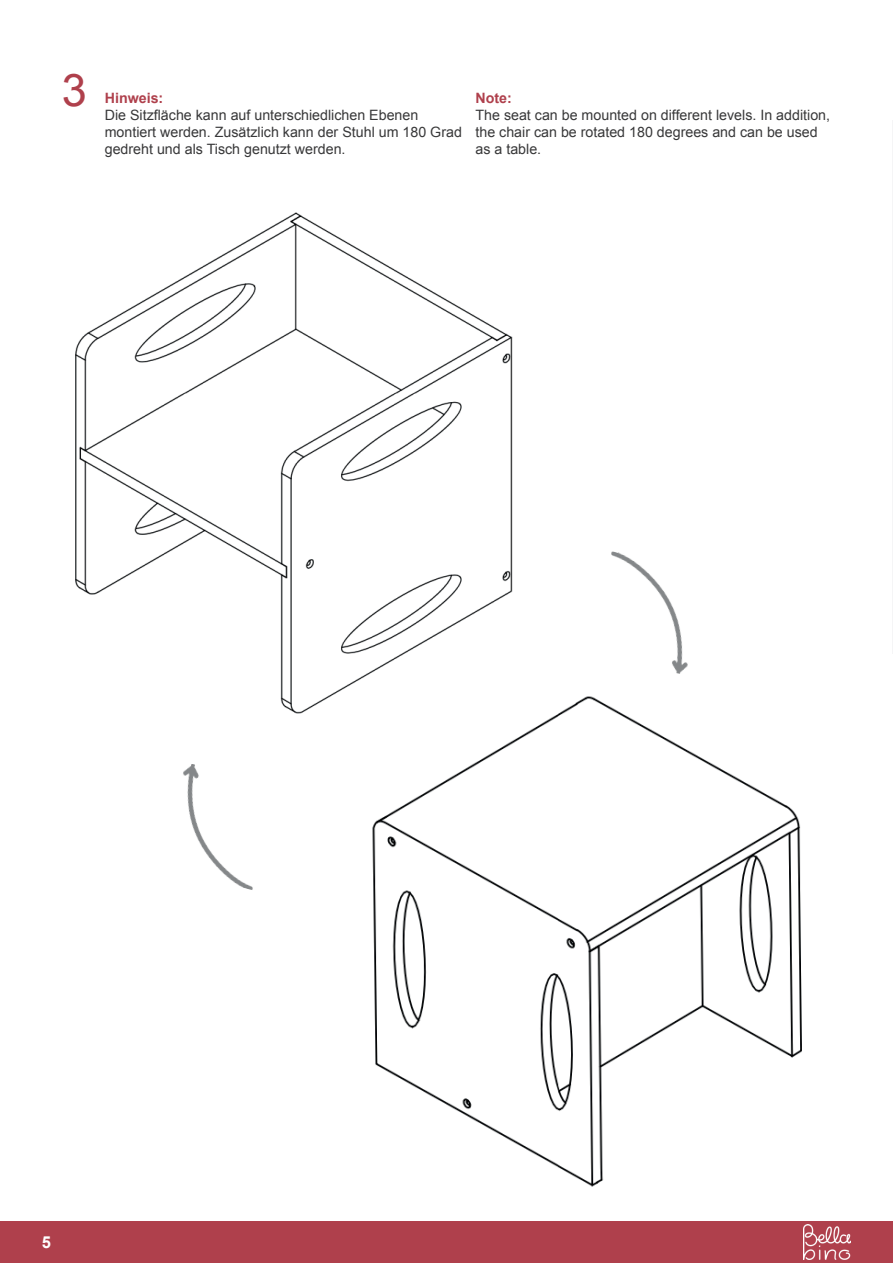
<style>
.page{position:relative;width:893px;height:1263px;background:#fff}
.page>*{position:absolute;margin:0;border:0;box-sizing:border-box;transform-origin:0 0}
.t1{font:45px "Arial";color:#af404c}
.t2{font:700 16.5px "Arial";color:#fff}
.t3{font:14.25px/17.1px "Arial";color:#383839}
.t4{font:700 14.25px "Arial";color:#af404c}
</style>
<div class="page">
<div style="left:0;top:1221px;width:893px;height:42px;background:#af404c"></div>
<img style="left:804px;top:1224px;width:46px;height:35px">
<img style="left:75px;top:212px;width:438px;height:502px">
<img style="left:357px;top:683px;width:445px;height:504px">
<img style="left:183px;top:764px;width:70px;height:126px">
<img style="left:611px;top:551px;width:77px;height:123px">
<p class="t1" style="left:62px;top:61px;width:27px">3</p>
<p class="t4" style="left:105px;top:88px;width:60px">Hinweis:</p>
<p class="t3" style="left:105px;top:106px;width:359px">Die Sitzfläche kann auf unterschiedlichen Ebenen montiert werden. Zusätzlich kann der Stuhl um 180 Grad gedreht und als Tisch genutzt werden.</p>
<p class="t4" style="left:475px;top:88px;width:38px">Note:</p>
<p class="t3" style="left:475px;top:106px;width:356px">The seat can be mounted on different levels. In addition, the chair can be rotated 180 degrees and can be used as a table.</p>
<p class="t2" style="left:42px;top:1231px;width:11px">5</p>
</div>
